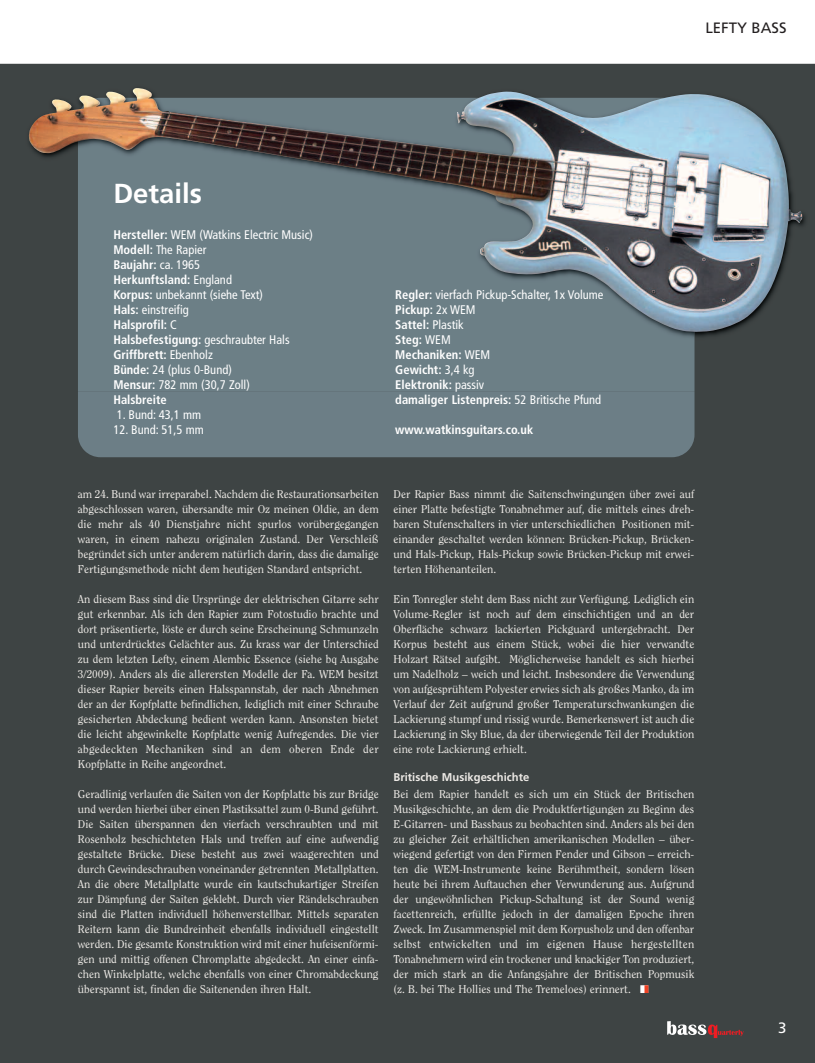
<style>
.page{position:relative;width:815px;height:1063px;background:#fff}
.page>*{position:absolute;margin:0;border:0;box-sizing:border-box;transform-origin:0 0}
.t1{font:700 27.5px "Frutiger";color:#fff}
.t2{font:15px "Frutiger";color:#231f20}
.t3{font:15px "Frutiger";color:#fff}
.t4{font:condensed 12.5px/15px "Frutiger";color:#fff}
.t5{font:700 condensed 12.5px/15px "Frutiger";color:#fff}
.t6{font:11.25px/15px "Clearface Std";color:#edeae6;text-align:justify}
.t7{font:700 11.25px "Frutiger";color:#edeae6}
.s1{font-weight:700}
.s2{font-weight:400}
.s3{color:#fff}
.s4{color:#ef4224}
</style>
<div class="page">
<div style="left:0;top:64px;width:815px;height:999px;background:#3e4444"></div>
<div style="left:78px;top:391px;width:616px;height:66px;background:#6c7e86"></div>
<img style="left:0;top:63px;width:815px;height:328px">
<img style="left:78px;top:98px;width:28px;height:22px">
<img style="left:106px;top:88px;width:696px;height:244px">
<svg style="left:667px;top:1021px;width:77px;height:17px"></svg>
<h2 class="t2" style="left:705px;top:21px;width:83px">LEFTY BASS</h2>
<h1 class="t1" style="left:113px;top:182px;width:90px">Details</h1>
<p class="t4" style="left:113px;top:229px;width:201px"><span class="s1">Hersteller:</span> WEM (Watkins Electric Music)<br><span class="s1">Modell:</span> The Rapier<br><span class="s1">Baujahr:</span> ca. 1965<br><span class="s1">Herkunftsland:</span> England<br><span class="s1">Korpus:</span> unbekannt (siehe Text)<br><span class="s1">Hals:</span> einstreifig<br><span class="s1">Halsprofil:</span> C<br><span class="s1">Halsbefestigung:</span> geschraubter Hals<br><span class="s1">Griffbrett:</span> Ebenholz<br><span class="s1">Bünde:</span> 24 (plus 0-Bund)<br><span class="s1">Mensur:</span> 782 mm (30,7 Zoll)<br><span class="s1">Halsbreite</span></p>
<p class="t4" style="left:117px;top:409px;width:86px">1. Bund: 43,1 mm</p>
<p class="t4" style="left:113px;top:424px;width:92px">12. Bund: 51,5 mm</p>
<p class="t5" style="left:395px;top:289px;width:210px">Regler: <span class="s2">vierfach Pickup-Schalter, 1x Volume<br></span>Pickup: <span class="s2">2x WEM<br></span>Sattel: <span class="s2">Plastik<br></span>Steg: <span class="s2">WEM<br></span>Mechaniken: <span class="s2">WEM<br></span>Gewicht: <span class="s2">3,4 kg<br></span>Elektronik: <span class="s2">passiv<br></span>damaliger Listenpreis: <span class="s2">52 Britische Pfund</span></p>
<p class="t5" style="left:395px;top:424px;width:139px">www.watkinsguitars.co.uk</p>
<p class="t6" style="left:78px;top:487px;width:302px">am 24. Bund war irreparabel. Nachdem die Restaurationsarbeiten abgeschlossen waren, übersandte mir Oz meinen Oldie, an dem die mehr als 40 Dienstjahre nicht spurlos vorübergegangen waren, in einem nahezu originalen Zustand. Der Verschleiß begründet sich unter anderem natürlich darin, dass die damalige Fertigungsmethode nicht dem heutigen Standard entspricht.</p>
<p class="t6" style="left:78px;top:592px;width:302px">An diesem Bass sind die Ursprünge der elektrischen Gitarre sehr gut erkennbar. Als ich den Rapier zum Fotostudio brachte und dort präsentierte, löste er durch seine Erscheinung Schmunzeln und unterdrücktes Gelächter aus. Zu krass war der Unterschied zu dem letzten Lefty, einem Alembic Essence (siehe bq Ausgabe 3/2009). Anders als die allerersten Modelle der Fa. WEM besitzt dieser Rapier bereits einen Halsspannstab, der nach Abnehmen der an der Kopfplatte befindlichen, lediglich mit einer Schraube gesicherten Abdeckung bedient werden kann. Ansonsten bietet die leicht abgewinkelte Kopfplatte wenig Aufregendes. Die vier abgedeckten Mechaniken sind an dem oberen Ende der Kopfplatte in Reihe angeordnet.</p>
<p class="t6" style="left:78px;top:787px;width:302px">Geradlinig verlaufen die Saiten von der Kopfplatte bis zur Bridge und werden hierbei über einen Plastiksattel zum 0-Bund geführt.<br>Die Saiten überspannen den vierfach verschraubten und mit Rosenholz beschichteten Hals und treffen auf eine aufwendig gestaltete Brücke. Diese besteht aus zwei waagerechten und durch Gewindeschrauben voneinander getrennten Metallplatten.<br>An die obere Metallplatte wurde ein kautschukartiger Streifen zur Dämpfung der Saiten geklebt. Durch vier Rändelschrauben sind die Platten individuell höhenverstellbar. Mittels separaten Reitern kann die Bundreinheit ebenfalls individuell eingestellt werden. Die gesamte Konstruktion wird mit einer hufeisenförmi&shy;gen und mittig offenen Chromplatte abgedeckt. An einer einfa&shy;chen Winkelplatte, welche ebenfalls von einer Chromabdeckung überspannt ist, finden die Saitenenden ihren Halt.</p>
<p class="t6" style="left:394px;top:487px;width:302px">Der Rapier Bass nimmt die Saitenschwingungen über zwei auf einer Platte befestigte Tonabnehmer auf, die mittels eines dreh&shy;baren Stufenschalters in vier unterschiedlichen Positionen mit&shy;einander geschaltet werden können: Brücken-Pickup, Brücken&shy;und Hals-Pickup, Hals-Pickup sowie Brücken-Pickup mit erwei&shy;terten Höhenanteilen.</p>
<p class="t6" style="left:394px;top:592px;width:302px">Ein Tonregler steht dem Bass nicht zur Verfügung. Lediglich ein Volume-Regler ist noch auf dem einschichtigen und an der Oberfläche schwarz lackierten Pickguard untergebracht. Der Korpus besteht aus einem Stück, wobei die hier verwandte Holzart Rätsel aufgibt. Möglicherweise handelt es sich hierbei um Nadelholz – weich und leicht. Insbesondere die Verwendung von aufgesprühtem Polyester erwies sich als großes Manko, da im Verlauf der Zeit aufgrund großer Temperaturschwankungen die Lackierung stumpf und rissig wurde. Bemerkenswert ist auch die Lackierung in Sky Blue, da der überwiegende Teil der Produktion eine rote Lackierung erhielt.</p>
<p class="t7" style="left:394px;top:773px;width:137px">Britische Musikgeschichte</p>
<p class="t6" style="left:394px;top:787px;width:302px">Bei dem Rapier handelt es sich um ein Stück der Britischen Musikgeschichte, an dem die Produktfertigungen zu Beginn des E-Gitarren- und Bassbaus zu beobachten sind. Anders als bei den zu gleicher Zeit erhältlichen amerikanischen Modellen – über&shy;wiegend gefertigt von den Firmen Fender und Gibson – erreich&shy;ten die WEM-Instrumente keine Berühmtheit, sondern lösen heute bei ihrem Auftauchen eher Verwunderung aus. Aufgrund der ungewöhnlichen Pickup-Schaltung ist der Sound wenig facettenreich, erfüllte jedoch in der damaligen Epoche ihren Zweck. Im Zusammenspiel mit dem Korpusholz und den offenbar selbst entwickelten und im eigenen Hause hergestellten Tonabnehmern wird ein trockener und knackiger Ton produziert, der mich stark an die Anfangsjahre der Britischen Popmusik (z. B. bei The Hollies und The Tremeloes) erinnert. <span class="s3">■</span><span class="s4">■</span></p>
<h2 class="t3" style="left:778px;top:1022px;width:10px">3</h2>
</div>
